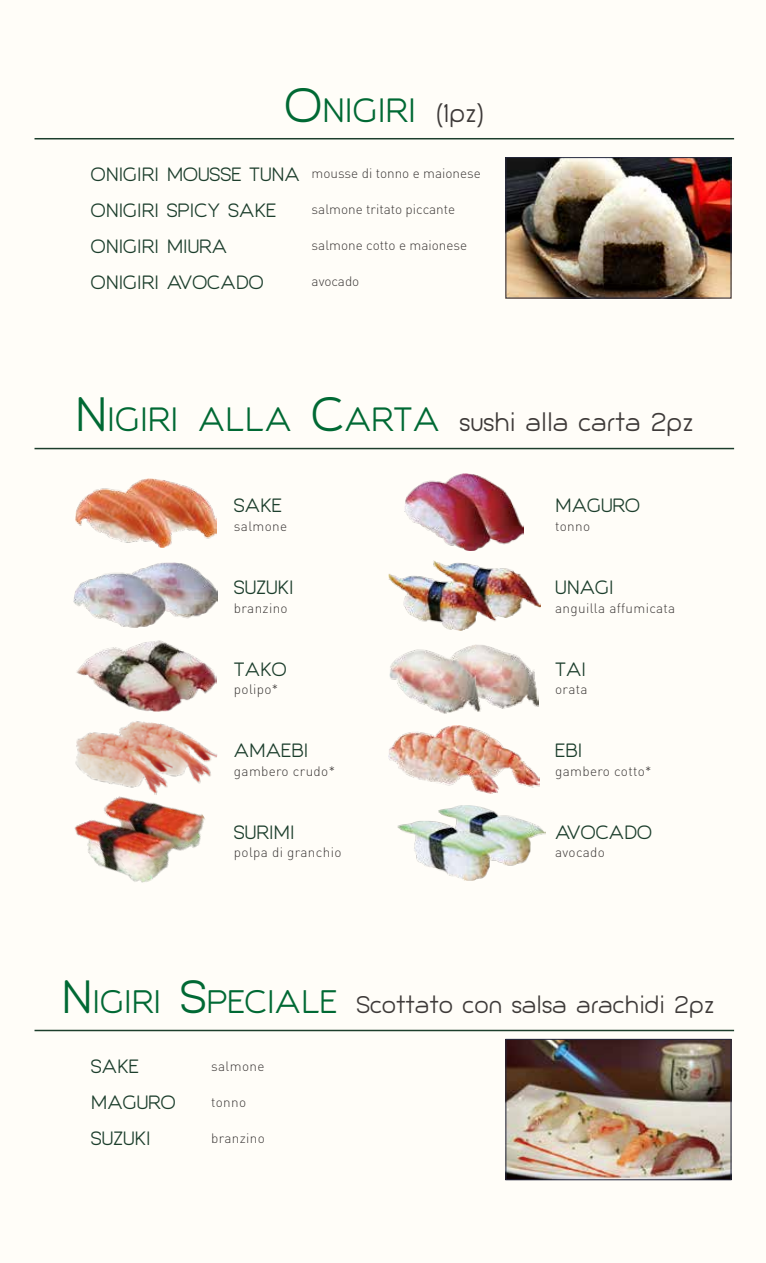
<style>
.page{position:relative;width:766px;height:1263px;background:#fff}
.page>*{position:absolute;margin:0;border:0;box-sizing:border-box;transform-origin:0 0}
.t1{font:31.5px "Giorgio";letter-spacing:.005em;color:#006934}
.t2{font:24px "Giorgio";color:#3e3a39}
.t3{font:22.5px "Giorgio";color:#3e3a39}
.t4{font:18px/36px "Giorgio";color:#1c3e2c}
.t5{font:300 13.5px "DIN";letter-spacing:.025em;color:#3e3a39}
.t6{font:300 13.5px "DIN";color:#3e3a39}
.s1{font-size:45px}
.s2{font-size:24px;color:#3e3a39}
.s3{font-size:45px;color:#006934}
.s4{font-size:31.5px;color:#006934}
.s5{font-size:43.5px;color:#006934}
.s6{font-size:30.45px;color:#006934}
</style>
<div class="page">
<div style="left:0;top:0;width:765px;height:1263px;background:#fffdf8"></div>
<img style="left:404px;top:473px;width:119px;height:77px">
<img style="left:74px;top:801px;width:131px;height:82px">
<img style="left:76px;top:640px;width:140px;height:71px">
<img style="left:388px;top:725px;width:151px;height:68px">
<img style="left:75px;top:721px;width:143px;height:80px">
<img style="left:75px;top:478px;width:141px;height:70px">
<img style="left:390px;top:644px;width:148px;height:70px">
<img style="left:74px;top:562px;width:144px;height:65px">
<img style="left:388px;top:561px;width:152px;height:69px">
<img style="left:397px;top:805px;width:148px;height:75px">
<img style="left:507px;top:1041px;width:222px;height:137px">
<div style="left:505px;top:1039px;width:226px;height:141px;border:1px solid #25283e"></div>
<img style="left:507px;top:159px;width:222px;height:137px">
<div style="left:505px;top:157px;width:226px;height:141px;border:1px solid #25283e"></div>
<hr style="left:34px;top:138px;width:699px;height:1px;background:#1c3e2c">
<hr style="left:34px;top:448px;width:699px;height:1px;background:#1c3e2c">
<hr style="left:34px;top:1030px;width:699px;height:1px;background:#1c3e2c">
<h1 class="t1" style="left:285px;top:90px;width:200px"><span class="s1">O</span>NIGIRI <span class="s2">(1pz)</span></h1>
<p class="t4" style="left:91px;top:157px;width:210px">ONIGIRI MOUSSE TUNA<br>ONIGIRI SPICY SAKE<br>ONIGIRI MIURA<br>ONIGIRI AVOCADO</p>
<p class="t6" style="left:311px;top:165px;width:171px">mousse di tonno e maionese</p>
<p class="t6" style="left:311px;top:201px;width:145px">salmone tritato piccante</p>
<p class="t6" style="left:311px;top:237px;width:157px">salmone cotto e maionese</p>
<p class="t5" style="left:311px;top:273px;width:49px">avocado</p>
<h2 class="t2" style="left:75px;top:408px;width:620px"><span class="s3">N</span><span class="s4">IGIRI ALLA</span> <span class="s3">C</span><span class="s4">ARTA</span> sushi alla carta 2pz</h2>
<p class="t4" style="left:234px;top:489px;width:49px">SAKE</p>
<p class="t5" style="left:234px;top:517px;width:55px">salmone</p>
<p class="t4" style="left:555px;top:489px;width:86px">MAGURO</p>
<p class="t5" style="left:555px;top:517px;width:36px">tonno</p>
<p class="t4" style="left:234px;top:571px;width:61px">SUZUKI</p>
<p class="t5" style="left:234px;top:599px;width:55px">branzino</p>
<p class="t4" style="left:555px;top:571px;width:60px">UNAGI</p>
<p class="t5" style="left:555px;top:599px;width:121px">anguilla affumicata</p>
<p class="t4" style="left:234px;top:652px;width:54px">TAKO</p>
<p class="t5" style="left:234px;top:681px;width:46px">polipo*</p>
<p class="t4" style="left:555px;top:652px;width:32px">TAI</p>
<p class="t5" style="left:555px;top:681px;width:34px">orata</p>
<p class="t4" style="left:234px;top:734px;width:76px">AMAEBI</p>
<p class="t5" style="left:234px;top:763px;width:102px">gambero crudo*</p>
<p class="t4" style="left:555px;top:734px;width:29px">EBI</p>
<p class="t5" style="left:555px;top:763px;width:98px">gambero cotto*</p>
<p class="t4" style="left:234px;top:816px;width:62px">SURIMI</p>
<p class="t5" style="left:234px;top:844px;width:109px">polpa di granchio</p>
<p class="t4" style="left:555px;top:816px;width:98px">AVOCADO</p>
<p class="t5" style="left:555px;top:844px;width:51px">avocado</p>
<p class="t3" style="left:61px;top:991px;width:655px"><span class="s5">N</span><span class="s6">IGIRI</span> <span class="s5">S</span><span class="s6">PECIALE</span> Scottato con salsa arachidi 2pz</p>
<p class="t4" style="left:91px;top:1049px;width:86px">SAKE<br>MAGURO<br>SUZUKI</p>
<p class="t5" style="left:211px;top:1058px;width:55px">salmone</p>
<p class="t5" style="left:211px;top:1094px;width:36px">tonno</p>
<p class="t5" style="left:211px;top:1130px;width:55px">branzino</p>
</div>
